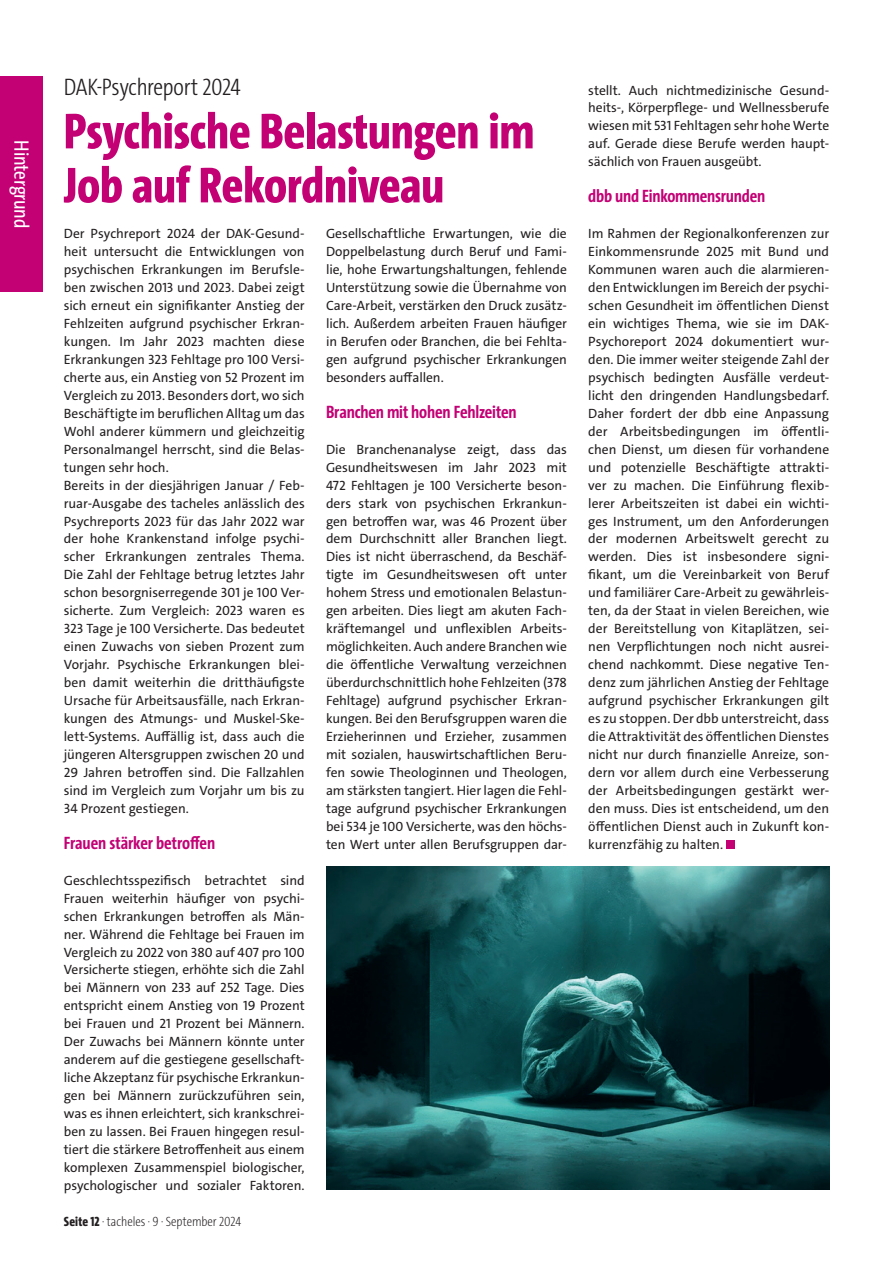
<style>
.page{position:relative;width:893px;height:1263px;background:#fff}
.page>*{position:absolute;margin:0;border:0;box-sizing:border-box;transform-origin:0 0}
._03_Überschrift_34pt_Mag{font:800 51px/54px "The Sans Cd LF8";letter-spacing:-.005em;color:#c30175}
._02_Dachzeile_16pt{font:300 24px "The Sans Cd LF3";letter-spacing:-.015em;color:#231f20}
._05_Fliesstext{font:21px "The Sans Cd LF5 Plain";letter-spacing:-.01em;color:#fff}
._06_Zw-Überschrift_12_Mag{font:700 18px "The Sans Cd LF7";letter-spacing:-.01em;color:#c30175}
._05_Fliesstext-2{font:13.5px/18px "The Sans C4 s";letter-spacing:-.005em;color:#231f20;text-align:justify}
.t1{font:200 13.5px "The Sans Cd LF2";color:#231f20}
.s1{font-family:"The Sans Cd LF8";font-weight:800}
</style>
<div class="page">
<div style="left:0;top:77px;width:43px;height:215px;background:#c30175"></div>
<div style="left:726px;top:840px;width:9px;height:9px;background:#c30175"></div>
<img style="left:326px;top:867px;width:503px;height:323px">
<p class="_05_Fliesstext" style="left:35px;top:140px;width:89px;rotate:90deg">Hintergrund</p>
<p class="_02_Dachzeile_16pt" style="left:64px;top:71px;width:178px">DAK-Psychreport 2024</p>
<p class="_03_Überschrift_34pt_Mag" style="left:64px;top:102px;width:472px">Psychische Belastungen im<br>Job auf Rekordniveau</p>
<p class="_05_Fliesstext-2" style="left:64px;top:225px;width:242px">Der Psychreport 2024 der DAK-Gesund&shy;heit untersucht die Entwicklungen von psychischen Erkrankungen im Berufsle&shy;ben zwischen 2013 und 2023. Dabei zeigt sich erneut ein signifikanter Anstieg der Fehlzeiten aufgrund psychischer Erkran&shy;kungen. Im Jahr 2023 machten diese Erkrankungen 323 Fehltage pro 100 Versi&shy;cherte aus, ein Anstieg von 52 Prozent im Vergleich zu 2013. Besonders dort, wo sich Beschäftigte im beruflichen Alltag um das Wohl anderer kümmern und gleichzeitig Personalmangel herrscht, sind die Belas&shy;tungen sehr hoch.</p>
<p class="_05_Fliesstext-2" style="left:64px;top:476px;width:242px">Bereits in der diesjährigen Januar / Feb&shy;ruar-Ausgabe des tacheles anlässlich des Psychreports 2023 für das Jahr 2022 war der hohe Krankenstand infolge psychi&shy;scher Erkrankungen zentrales Thema.<br>Die Zahl der Fehltage betrug letztes Jahr schon besorgniserregende 301 je 100 Ver&shy;sicherte. Zum Vergleich: 2023 waren es 323 Tage je 100 Versicherte. Das bedeutet einen Zuwachs von sieben Prozent zum Vorjahr. Psychische Erkrankungen blei&shy;ben damit weiterhin die dritthäufigste Ursache für Arbeitsausfälle, nach Erkran&shy;kungen des Atmungs- und Muskel-Ske&shy;lett-Systems. Auffällig ist, dass auch die jüngeren Altersgruppen zwischen 20 und 29 Jahren betroffen sind. Die Fallzahlen sind im Vergleich zum Vorjahr um bis zu 34 Prozent gestiegen.</p>
<p class="_06_Zw-Überschrift_12_Mag" style="left:64px;top:831px;width:153px">Frauen stärker betroffen</p>
<p class="_05_Fliesstext-2" style="left:64px;top:871px;width:242px">Geschlechtsspezifisch betrachtet sind Frauen weiterhin häufiger von psychi&shy;schen Erkrankungen betroffen als Män&shy;ner. Während die Fehltage bei Frauen im Vergleich zu 2022 von 380 auf 407 pro 100<br>Versicherte stiegen, erhöhte sich die Zahl bei Männern von 233 auf 252 Tage. Dies entspricht einem Anstieg von 19 Prozent bei Frauen und 21 Prozent bei Männern.<br>Der Zuwachs bei Männern könnte unter anderem auf die gestiegene gesellschaft&shy;liche Akzeptanz für psychische Erkrankun&shy;gen bei Männern zurückzuführen sein, was es ihnen erleichtert, sich krankschrei&shy;ben zu lassen. Bei Frauen hingegen resul&shy;tiert die stärkere Betroffenheit aus einem komplexen Zusammenspiel biologischer, psychologischer und sozialer Faktoren.</p>
<p class="t1" style="left:64px;top:1212px;width:179px"><span class="s1">Seite 12</span> · tacheles · 9 · September 2024</p>
<p class="_05_Fliesstext-2" style="left:326px;top:225px;width:242px">Gesellschaftliche Erwartungen, wie die Doppelbelastung durch Beruf und Fami&shy;lie, hohe Erwartungshaltungen, fehlende Unterstützung sowie die Übernahme von Care-Arbeit, verstärken den Druck zusätz&shy;lich. Außerdem arbeiten Frauen häufiger in Berufen oder Branchen, die bei Fehlta&shy;gen aufgrund psychischer Erkrankungen besonders auffallen.</p>
<p class="_06_Zw-Überschrift_12_Mag" style="left:326px;top:400px;width:192px">Branchen mit hohen Fehlzeiten</p>
<p class="_05_Fliesstext-2" style="left:326px;top:440px;width:242px">Die Branchenanalyse zeigt, dass das Gesundheitswesen im Jahr 2023 mit 472 Fehltagen je 100 Versicherte beson&shy;ders stark von psychischen Erkrankun&shy;gen betroffen war, was 46 Prozent über dem Durchschnitt aller Branchen liegt.<br>Dies ist nicht überraschend, da Beschäf&shy;tigte im Gesundheitswesen oft unter hohem Stress und emotionalen Belastun&shy;gen arbeiten. Dies liegt am akuten Fach&shy;kräftemangel und unflexiblen Arbeits&shy;möglichkeiten. Auch andere Branchen wie die öffentliche Verwaltung verzeichnen überdurchschnittlich hohe Fehlzeiten (378<br>Fehltage) aufgrund psychischer Erkran&shy;kungen. Bei den Berufsgruppen waren die Erzieherinnen und Erzieher, zusammen mit sozialen, hauswirtschaftlichen Beru&shy;fen sowie Theologinnen und Theologen, am stärksten tangiert. Hier lagen die Fehl&shy;tage aufgrund psychischer Erkrankungen bei 534 je 100 Versicherte, was den höchs&shy;ten Wert unter allen Berufsgruppen dar-</p>
<p class="_05_Fliesstext-2" style="left:588px;top:81px;width:242px">stellt. Auch nichtmedizinische Gesund&shy;heits-, Körperpflege- und Wellnessberufe wiesen mit 531 Fehltagen sehr hohe Werte auf. Gerade diese Berufe werden haupt&shy;sächlich von Frauen ausgeübt.</p>
<p class="_06_Zw-Überschrift_12_Mag" style="left:588px;top:185px;width:179px">dbb und Einkommensrunden</p>
<p class="_05_Fliesstext-2" style="left:588px;top:225px;width:242px">Im Rahmen der Regionalkonferenzen zur Einkommensrunde 2025 mit Bund und Kommunen waren auch die alarmieren&shy;den Entwicklungen im Bereich der psychi&shy;schen Gesundheit im öffentlichen Dienst ein wichtiges Thema, wie sie im DAK-Psychoreport 2024 dokumentiert wur&shy;den. Die immer weiter steigende Zahl der psychisch bedingten Ausfälle verdeut&shy;licht den dringenden Handlungsbedarf.<br>Daher fordert der dbb eine Anpassung der Arbeitsbedingungen im öffentli&shy;chen Dienst, um diesen für vorhandene und potenzielle Beschäftigte attrakti&shy;ver zu machen. Die Einführung flexib&shy;lerer Arbeitszeiten ist dabei ein wichti&shy;ges Instrument, um den Anforderungen der modernen Arbeitswelt gerecht zu werden. Dies ist insbesondere signi&shy;fikant, um die Vereinbarkeit von Beruf und familiärer Care-Arbeit zu gewährleis&shy;ten, da der Staat in vielen Bereichen, wie der Bereitstellung von Kitaplätzen, sei&shy;nen Verpflichtungen noch nicht ausrei&shy;chend nachkommt. Diese negative Ten&shy;denz zum jährlichen Anstieg der Fehltage aufgrund psychischer Erkrankungen gilt es zu stoppen. Der dbb unterstreicht, dass die Attraktivität des öffentlichen Dienstes nicht nur durch finanzielle Anreize, son&shy;dern vor allem durch eine Verbesserung der Arbeitsbedingungen gestärkt wer&shy;den muss. Dies ist entscheidend, um den öffentlichen Dienst auch in Zukunft kon&shy;kurrenzfähig zu halten.</p>
</div>
